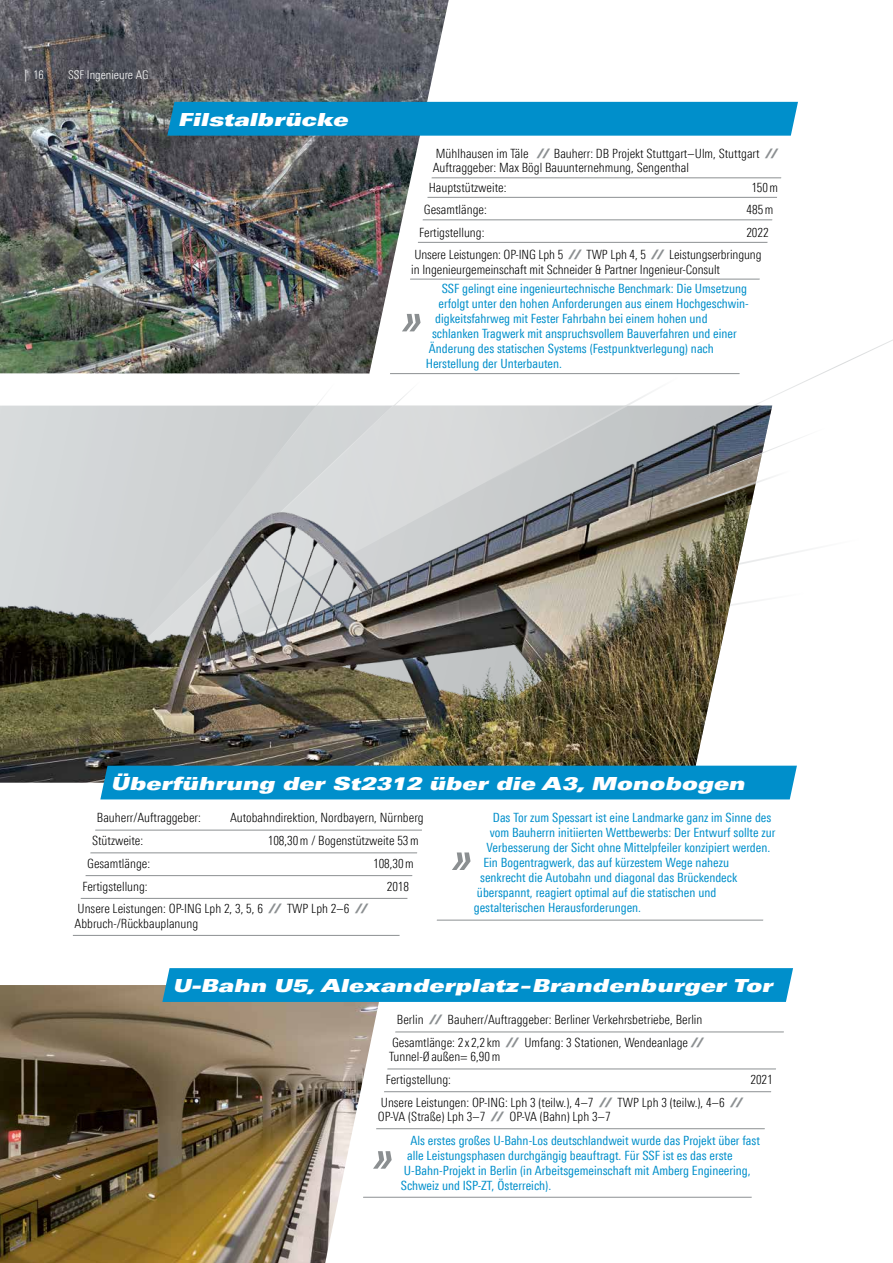
<style>
.page{position:relative;width:893px;height:1263px;background:#fff}
.page>*{position:absolute;margin:0;border:0;box-sizing:border-box;transform-origin:0 0}
.t1{font:18px "Univers LT Std X Black Ex Obl";color:#fff}
.t2{font:12.75px "Linotype Univers 420 Cn";color:#008fcb}
.t3{font:300 12.75px/14.2px "Linotype Univers 320 Cn";color:#000}
.t4{font:300 12px "Linotype Univers 320 Cn";color:#fff}
.s1{font-family:"Univers LT Std X Black Ex Obl";font-weight:400;color:#8b8f91}
</style>
<div class="page">
<img style="left:0;top:406px;width:772px;height:377px">
<img style="left:0;top:0;width:449px;height:373px">
<hr style="left:432px;top:178px;width:349px;height:1px;background:#8b8f91">
<hr style="left:427px;top:197px;width:350px;height:1px;background:#8b8f91">
<hr style="left:423px;top:220px;width:349px;height:1px;background:#8b8f91">
<hr style="left:418px;top:242px;width:349px;height:1px;background:#8b8f91">
<hr style="left:410px;top:279px;width:350px;height:1px;background:#8b8f91">
<hr style="left:390px;top:373px;width:350px;height:1px;background:#8b8f91">
<svg style="left:402px;top:314px;width:19px;height:17px"></svg>
<div style="left:167px;top:102px;width:631px;height:34px;background:#008fcb"></div>
<div style="left:100px;top:766px;width:697px;height:33px;background:#008fcb"></div>
<hr style="left:95px;top:830px;width:327px;height:1px;background:#8b8f91">
<hr style="left:90px;top:853px;width:327px;height:1px;background:#8b8f91">
<hr style="left:86px;top:875px;width:326px;height:1px;background:#8b8f91">
<hr style="left:81px;top:898px;width:326px;height:1px;background:#8b8f91">
<hr style="left:73px;top:935px;width:327px;height:1px;background:#8b8f91">
<hr style="left:437px;top:920px;width:326px;height:1px;background:#8b8f91">
<svg style="left:452px;top:852px;width:19px;height:18px"></svg>
<img style="left:0;top:985px;width:382px;height:278px">
<svg style="left:162px;top:968px;width:631px;height:34px;background:#0490cb"></svg>
<hr style="left:395px;top:1032px;width:389px;height:1px;background:#8b8f91">
<hr style="left:387px;top:1069px;width:389px;height:1px;background:#8b8f91">
<hr style="left:384px;top:1091px;width:387px;height:1px;background:#8b8f91">
<hr style="left:376px;top:1128px;width:389px;height:1px;background:#8b8f91">
<hr style="left:363px;top:1197px;width:389px;height:1px;background:#8b8f91">
<svg style="left:373px;top:1151px;width:19px;height:18px"></svg>
<svg style="left:476px;top:339px;width:417px;height:182px"></svg>
<svg style="left:348px;top:391px;width:73px;height:58px"></svg>
<svg style="left:250px;top:399px;width:86px;height:90px;background:#d3d6d7"></svg>
<p class="t4" style="left:24px;top:68px;width:21px">| 16</p>
<p class="t4" style="left:68px;top:68px;width:82px">SSF Ingenieure AG</p>
<h1 class="t1" style="left:178px;top:109px;width:171px">Filstalbrücke</h1>
<p class="t3" style="left:433px;top:146px;width:345px">Mühlhausen im Täle <span class="s1">//</span> Bauherr: DB Projekt Stuttgart–Ulm, Stuttgart <span class="s1">//<br></span>Auftraggeber: Max Bögl Bauunternehmung, Sengenthal</p>
<p class="t3" style="left:429px;top:180px;width:79px">Hauptstützweite:</p>
<p class="t3" style="left:751px;top:180px;width:28px">150m</p>
<p class="t3" style="left:424px;top:203px;width:64px">Gesamtlänge:</p>
<p class="t3" style="left:746px;top:203px;width:28px">485m</p>
<p class="t3" style="left:419px;top:225px;width:67px">Fertigstellung:</p>
<p class="t3" style="left:414px;top:221px;width:356px;line-height:22.5px;text-indent:332px">2022<br>Unsere Leistungen: OP-ING Lph 5 <span class="s1">//</span> TWP Lph 4, 5 <span class="s1">//</span> Leistungserbringung</p>
<p class="t3" style="left:411px;top:262px;width:310px">in Ingenieurgemeinschaft mit Schneider &amp; Partner Ingenieur-Consult</p>
<p class="t2" style="left:442px;top:281px;width:307px">SSF gelingt eine ingenieurtechnische Benchmark: Die Umsetzung</p>
<p class="t2" style="left:438px;top:296px;width:312px">erfolgt unter den hohen Anforderungen aus einem Hochgeschwin-</p>
<p class="t2" style="left:435px;top:311px;width:274px">digkeitsfahrweg mit Fester Fahrbahn bei einem hohen und</p>
<p class="t2" style="left:432px;top:326px;width:306px">schlanken Tragwerk mit anspruchsvollem Bauverfahren und einer</p>
<p class="t2" style="left:429px;top:341px;width:286px">Änderung des statischen Systems (Festpunktverlegung) nach</p>
<p class="t2" style="left:426px;top:356px;width:138px">Herstellung der Unterbauten.</p>
<h1 class="t1" style="left:111px;top:773px;width:635px">Überführung der St2312 über die A3, Monobogen</h1>
<p class="t3" style="left:97px;top:811px;width:106px">Bauherr/Auftraggeber:</p>
<p class="t3" style="left:230px;top:811px;width:195px">Autobahndirektion, Nordbayern, Nürnberg</p>
<p class="t3" style="left:92px;top:833px;width:53px">Stützweite:</p>
<p class="t3" style="left:268px;top:833px;width:152px">108,30m / Bogenstützweite 53m</p>
<p class="t3" style="left:87px;top:856px;width:64px">Gesamtlänge:</p>
<p class="t3" style="left:373px;top:856px;width:42px">108,30m</p>
<p class="t3" style="left:82px;top:879px;width:67px">Fertigstellung:</p>
<p class="t3" style="left:387px;top:879px;width:24px">2018</p>
<p class="t3" style="left:75px;top:902px;width:293px">Unsere Leistungen: OP-ING Lph 2, 3, 5, 6 <span class="s1">//</span> TWP Lph 2–6 <span class="s1">//<br></span>Abbruch-/Rückbauplanung</p>
<p class="t2" style="left:493px;top:810px;width:280px">Das Tor zum Spessart ist eine Landmarke ganz im Sinne des</p>
<p class="t2" style="left:490px;top:825px;width:287px">vom Bauherrn initiierten Wettbewerbs: Der Entwurf sollte zur</p>
<p class="t2" style="left:487px;top:840px;width:285px">Verbesserung der Sicht ohne Mittelpfeiler konzipiert werden.</p>
<p class="t2" style="left:483px;top:855px;width:247px">Ein Bogentragwerk, das auf kürzestem Wege nahezu</p>
<p class="t2" style="left:480px;top:870px;width:259px">senkrecht die Autobahn und diagonal das Brückendeck</p>
<p class="t2" style="left:477px;top:885px;width:241px">überspannt, reagiert optimal auf die statischen und</p>
<p class="t2" style="left:474px;top:900px;width:169px">gestalterischen Herausforderungen.</p>
<h1 class="t1" style="left:173px;top:975px;width:601px">U-Bahn U5, Alexanderplatz–Brandenburger Tor</h1>
<p class="t3" style="left:392px;top:1008px;width:312px;line-height:22.8px;text-align:center">Berlin <span class="s1">//</span> Bauherr/Auftraggeber: Berliner Verkehrsbetriebe, Berlin<br>Gesamtlänge: 2 x 2,2 km <span class="s1">//</span> Umfang: 3 Stationen, Wendeanlage <span class="s1">//</span></p>
<p class="t3" style="left:386px;top:1045px;width:116px;line-height:22.8px">Tunnel-Øaußen= 6,90m<br>Fertigstellung:</p>
<p class="t3" style="left:750px;top:1072px;width:24px">2021</p>
<p class="t3" style="left:378px;top:1095px;width:365px">Unsere Leistungen: OP-ING: Lph 3 (teilw.), 4–7 <span class="s1">//</span> TWP Lph 3 (teilw.), 4–6 <span class="s1">//<br></span>OP-VA (Straße) Lph 3–7 <span class="s1">//</span> OP-VA (Bahn) Lph 3–7</p>
<p class="t2" style="left:410px;top:1132px;width:351px">Als erstes großes U-Bahn-Los deutschlandweit wurde das Projekt über fast</p>
<p class="t2" style="left:407px;top:1147px;width:327px">alle Leistungsphasen durchgängig beauftragt. Für SSF ist es das erste</p>
<p class="t2" style="left:404px;top:1162px;width:348px">U-Bahn-Projekt in Berlin (in Arbeitsgemeinschaft mit Amberg Engineering,</p>
<p class="t2" style="left:401px;top:1177px;width:152px">Schweiz und ISP-ZT, Österreich).</p>
</div>
